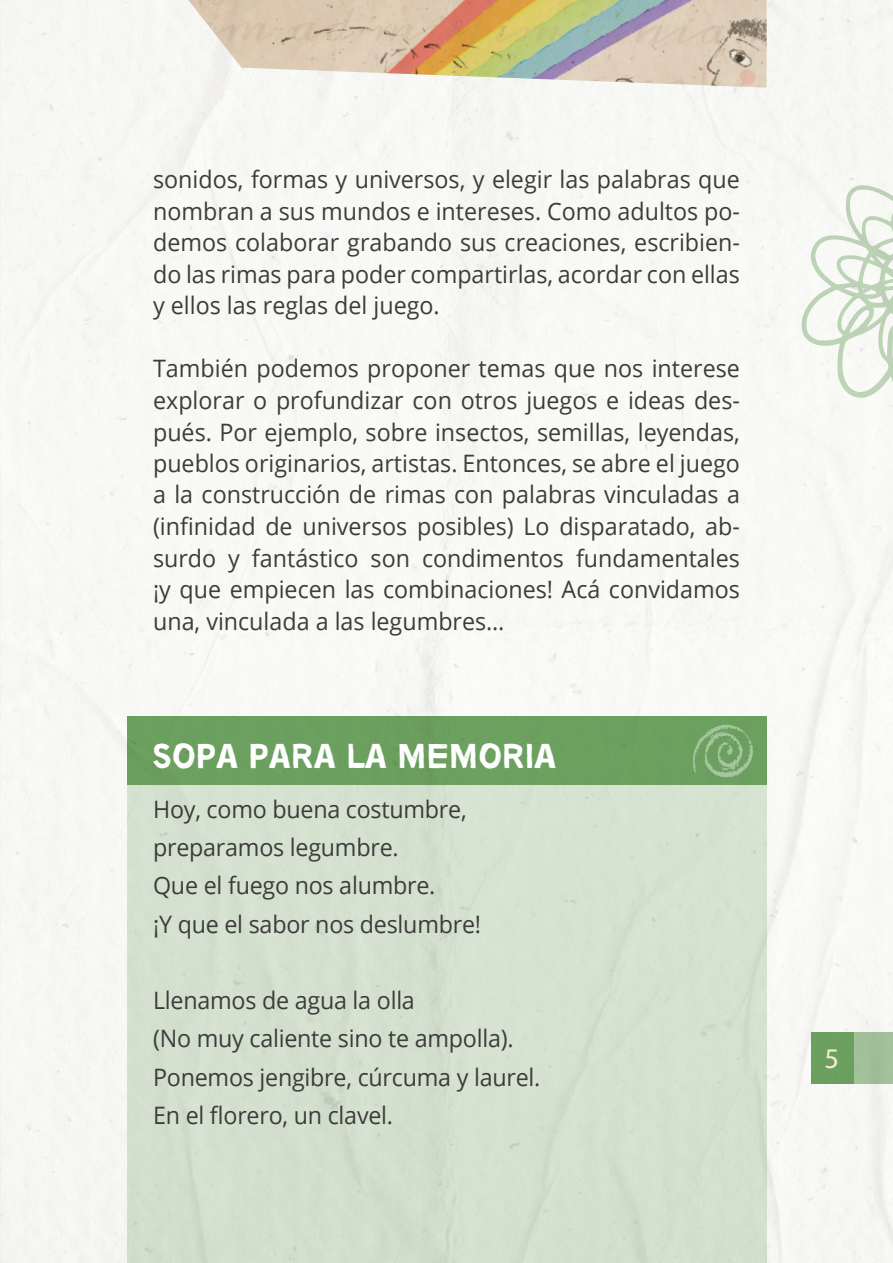
<style>
.page{position:relative;width:893px;height:1263px;background:#f8f8f5}
.page>*{position:absolute;margin:0;border:0;box-sizing:border-box;transform-origin:0 0}
.t1{font:34.5px "No more lies";letter-spacing:.04em;color:#fff}
.t2{font:28.5px "Myriad Pro";color:#f6edd4}
.t3{font:24px/31.5px "Open Sans";letter-spacing:-.01em;color:#3c3c3b}
</style>
<div class="page">
<div style="left:812px;top:1032px;width:42px;height:52px;background:#6fa463"></div>
<div style="left:854px;top:1032px;width:39px;height:52px;background:#a2c099"></div>
<div style="left:126px;top:717px;width:640px;height:68px;background:#6fa463"></div>
<div style="left:126px;top:785px;width:640px;height:478px;background:#d5e1cf"></div>
<svg style="left:693px;top:724px;width:60px;height:53px"></svg>
<img style="left:188px;top:0;width:579px;height:88px">
<svg style="left:799px;top:165px;width:94px;height:234px"></svg>
<p class="t3" style="left:153px;top:163px;width:588px;text-align:justify">sonidos, formas y universos, y elegir las palabras que nombran a sus mundos e intereses. Como adultos po&shy;demos colaborar grabando sus creaciones, escribien&shy;do las rimas para poder compartirlas, acordar con ellas y ellos las reglas del juego.</p>
<p class="t3" style="left:153px;top:352px;width:588px;text-align:justify">También podemos proponer temas que nos interese explorar o profundizar con otros juegos e ideas des&shy;pués. Por ejemplo, sobre insectos, semillas, leyendas, pueblos originarios, artistas. Entonces, se abre el juego a la construcción de rimas con palabras vinculadas a (infinidad de universos posibles) Lo disparatado, ab&shy;surdo y fantástico son condimentos fundamentales ¡y que empiecen las combinaciones! Acá convidamos una, vinculada a las legumbres…</p>
<h1 class="t1" style="left:153px;top:736px;width:404px">SOPA PARA LA MEMORIA</h1>
<p class="t3" style="left:153px;top:789px;width:329px;line-height:38.2px">Hoy, como buena costumbre, preparamos legumbre.<br>Que el fuego nos alumbre.<br>¡Y que el sabor nos deslumbre!</p>
<p class="t3" style="left:153px;top:980px;width:389px;line-height:38.2px">Llenamos de agua la olla<br>(No muy caliente sino te ampolla).<br>Ponemos jengibre, cúrcuma y laurel.<br>En el florero, un clavel.</p>
<p class="t2" style="left:824px;top:1041px;width:16px">5</p>
</div>
